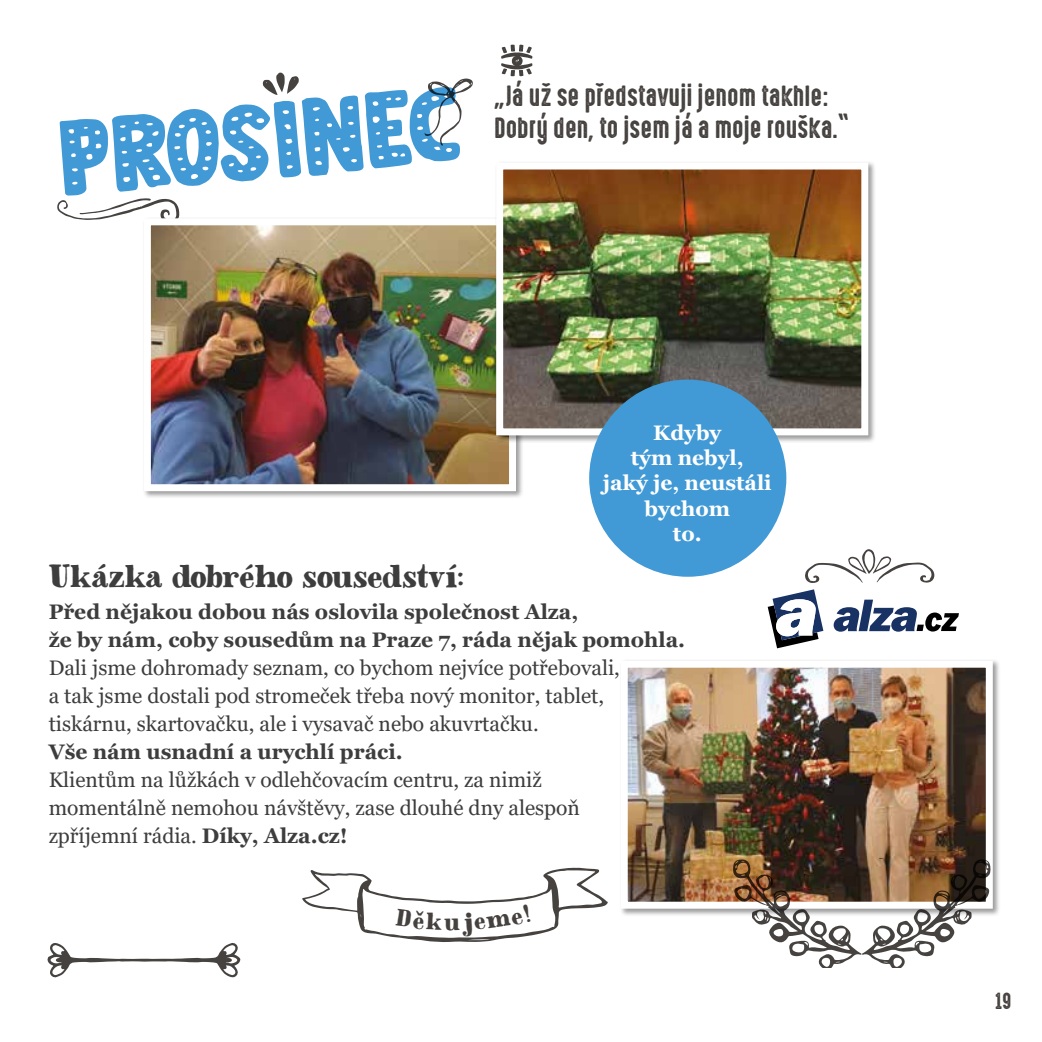
<style>
.page{position:relative;width:1042px;height:1042px;background:#fff}
.page>*{position:absolute;margin:0;border:0;box-sizing:border-box;transform-origin:0 0}
.t1{font:112.88px "Doubledecker Dots DEMO";color:#4199d5}
.t2{font:700 38.5px "Besley Hand";color:#3d3d3d}
.t3{font:700 28.88px "Besley Hand";color:#45413f}
.t4{font:26.25px/31.5px "High Voltage Rough";color:#45413f}
.t5{font:21px/28px "Georgia";color:#3d3d3d}
.t6{font:700 21px/28px "Georgia";color:#3d3d3d}
.t7{font:700 21px/25.2px "Georgia";color:#fff;text-align:center}
.t8{font:21px "High Voltage Rough";color:#45413f}
.s1{font-weight:700}
</style>
<div class="page">
<svg style="left:768px;top:589px;width:55px;height:59px"></svg>
<svg style="left:833px;top:599px;width:126px;height:33px"></svg>
<svg style="left:57px;top:198px;width:122px;height:22px"></svg>
<svg style="left:262px;top:72px;width:37px;height:23px"></svg>
<svg style="left:424px;top:78px;width:49px;height:68px"></svg>
<div style="left:143px;top:217px;width:381px;height:282px;background:#000;opacity:.4"></div>
<img style="left:152px;top:226px;width:356px;height:257px">
<div style="left:144px;top:218px;width:372px;height:273px;border:7px solid #fff"></div>
<svg style="left:47px;top:943px;width:193px;height:35px"></svg>
<div style="left:619px;top:659px;width:381px;height:257px;background:#000;opacity:.4"></div>
<img style="left:629px;top:669px;width:356px;height:231px">
<div style="left:621px;top:661px;width:372px;height:247px;border:7px solid #fff"></div>
<div style="left:494px;top:161px;width:382px;height:282px;background:#000;opacity:.4"></div>
<img style="left:504px;top:170px;width:356px;height:257px">
<div style="left:496px;top:162px;width:372px;height:273px;border:7px solid #fff"></div>
<img style="left:702px;top:858px;width:298px;height:109px">
<svg style="left:805px;top:549px;width:129px;height:34px"></svg>
<div style="left:589px;top:379px;width:197px;height:198px;background:#4199d5;border-radius:50%"></div>
<svg style="left:501px;top:45px;width:31px;height:31px"></svg>
<svg style="left:302px;top:867px;width:306px;height:75px"></svg>
<h1 class="t1" style="left:53px;top:94px;width:405px;rotate:-5deg">prosinec</h1>
<p class="t4" style="left:494px;top:79px;width:358px">„Já už se představuji jenom takhle:<br>Dobrý den, to jsem já a moje rouška.“</p>
<p class="t7" style="left:603px;top:420px;width:170px">Kdyby<br>tým nebyl,<br>jaký je, neustáli bychom<br>to.</p>
<h2 class="t2" style="left:49px;top:555px;width:417px">Ukázka dobrého sousedství:</h2>
<p class="t6" style="left:49px;top:598px;width:638px">Před nějakou dobou nás oslovila společnost Alza,<br>že by nám, coby sousedům na Praze 7, ráda nějak pomohla.</p>
<p class="t5" style="left:49px;top:654px;width:573px">Dali jsme dohromady seznam, co bychom nejvíce potřebovali, a tak jsme dostali pod stromeček třeba nový monitor, tablet, tiskárnu, skartovačku, ale i vysavač nebo akuvrtačku.</p>
<p class="t6" style="left:49px;top:738px;width:355px">Vše nám usnadní a urychlí práci.</p>
<p class="t5" style="left:49px;top:766px;width:533px">Klientům na lůžkách v odlehčovacím centru, za nimiž momentálně nemohou návštěvy, zase dlouhé dny alespoň zpříjemní rádia. <span class="s1">Díky, Alza.cz!</span></p>
<h3 class="t3" style="left:444px;top:905px;width:18px">u</h3>
<p class="t8" style="left:995px;top:984px;width:18px">19</p>
</div>
